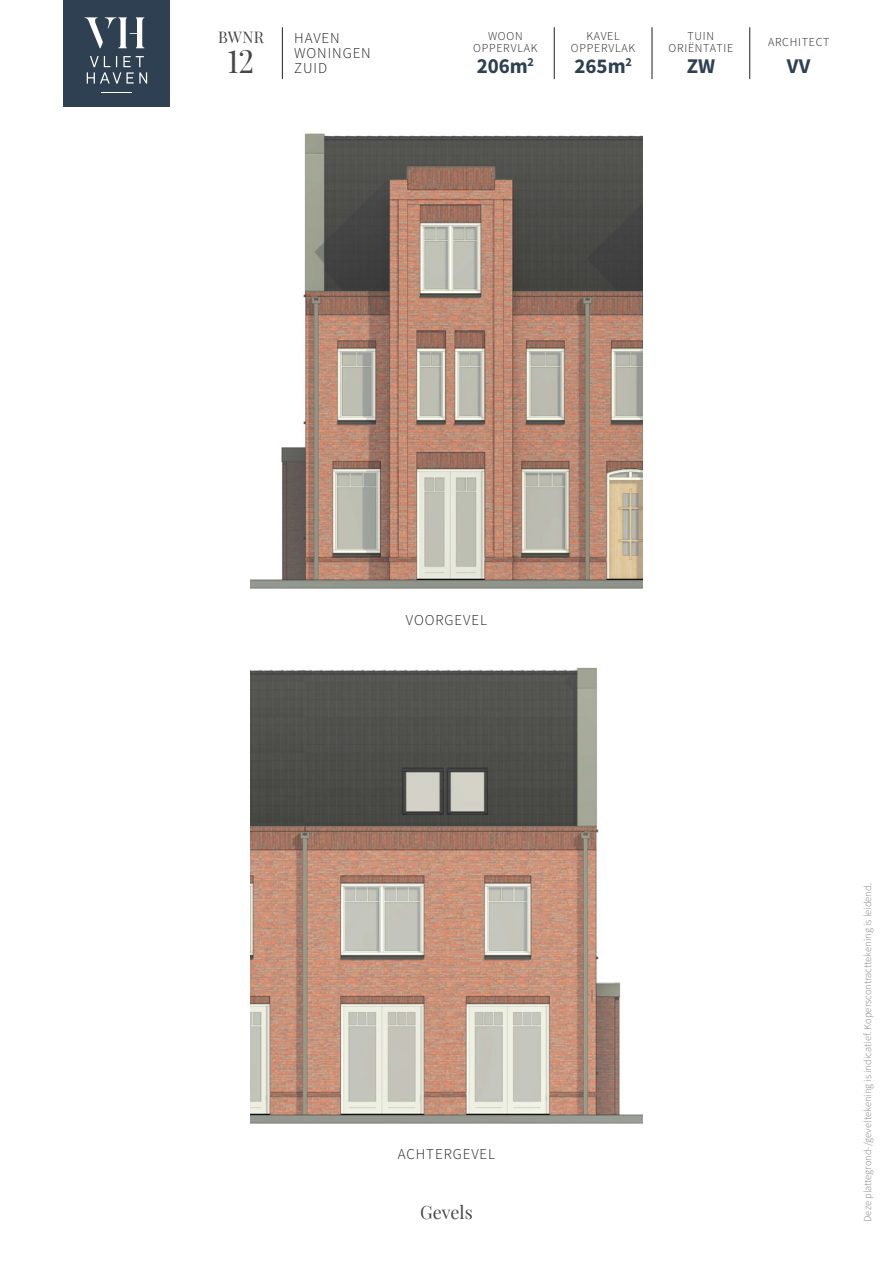
<style>
.page{position:relative;width:893px;height:1263px;background:#fff}
.page>*{position:absolute;margin:0;border:0;box-sizing:border-box;transform-origin:0 0}
.t1{font:31.5px "Playfair Display";color:#464748}
.t2{font:21px "Source Sans Variable";color:#2e4052}
.t3{font:18px "Playfair Display";color:#464748}
.t4{font:15.75px "Playfair Display";color:#464748}
.t5{font:15px "Source Sans Variable";letter-spacing:.06em;color:#231f20}
.t6{font:12px/12px "Source Sans Variable";letter-spacing:.06em;color:#231f20;text-align:center}
.t7{font:10.5px "Source Sans Variable";color:#808285}
.t8{font:10.5px "Segoe UI";color:#000}
</style>
<div class="page">
<img style="left:251px;top:133px;width:391px;height:456px">
<img style="left:251px;top:667px;width:391px;height:457px">
<hr style="left:282px;top:27px;width:1px;height:52px;background:#231f20">
<hr style="left:554px;top:27px;width:1px;height:52px;background:#231f20">
<hr style="left:652px;top:27px;width:1px;height:52px;background:#231f20">
<hr style="left:749px;top:27px;width:1px;height:52px;background:#231f20">
<div style="left:64px;top:0;width:106px;height:106px;background:#2e4051"></div>
<svg style="left:85px;top:17px;width:59px;height:31px"></svg>
<hr style="left:101px;top:92px;width:31px;height:1px;background:#fff">
<svg style="left:87px;top:56px;width:60px;height:28px"></svg>
<h3 class="t4" style="left:218px;top:25px;width:48px">BWNR</h3>
<p class="t1" style="left:227px;top:37px;width:28px">12</p>
<p class="t6" style="left:473px;top:30px;width:66px">WOON<br>OPPERVLAK</p>
<p class="t6" style="left:571px;top:30px;width:66px">KAVEL<br>OPPERVLAK</p>
<p class="t6" style="left:669px;top:30px;width:66px">TUIN<br>ORIËNTATIE</p>
<p class="t5" style="left:294px;top:28px;width:47px">HAVEN</p>
<p class="t5" style="left:294px;top:43px;width:78px">WONINGEN</p>
<p class="t5" style="left:294px;top:58px;width:34px">ZUID</p>
<p class="t2" style="left:477px;top:53px;width:59px">206m<sup>2</sup></p>
<p class="t2" style="left:574px;top:53px;width:59px">265m<sup>2</sup></p>
<p class="t2" style="left:687px;top:53px;width:30px">ZW</p>
<p class="t6" style="left:768px;top:36px;width:63px">ARCHITECT</p>
<h2 class="t2" style="left:787px;top:53px;width:25px">VV</h2>
<p class="t5" style="left:406px;top:611px;width:83px">VOORGEVEL</p>
<p class="t8" style="left:412px;top:612px;width:81px">bouwnummer 12</p>
<p class="t5" style="left:398px;top:1144px;width:99px">ACHTERGEVEL</p>
<p class="t8" style="left:410px;top:1147px;width:81px">bouwnummer 12</p>
<p class="t3" style="left:420px;top:1198px;width:54px">Gevels</p>
<p class="t7" style="left:861px;top:1222px;width:340px;rotate:-90deg">Deze plattegrond-/geveltekening is indicatief. Koperscontracttekening is leidend.</p>
</div>
